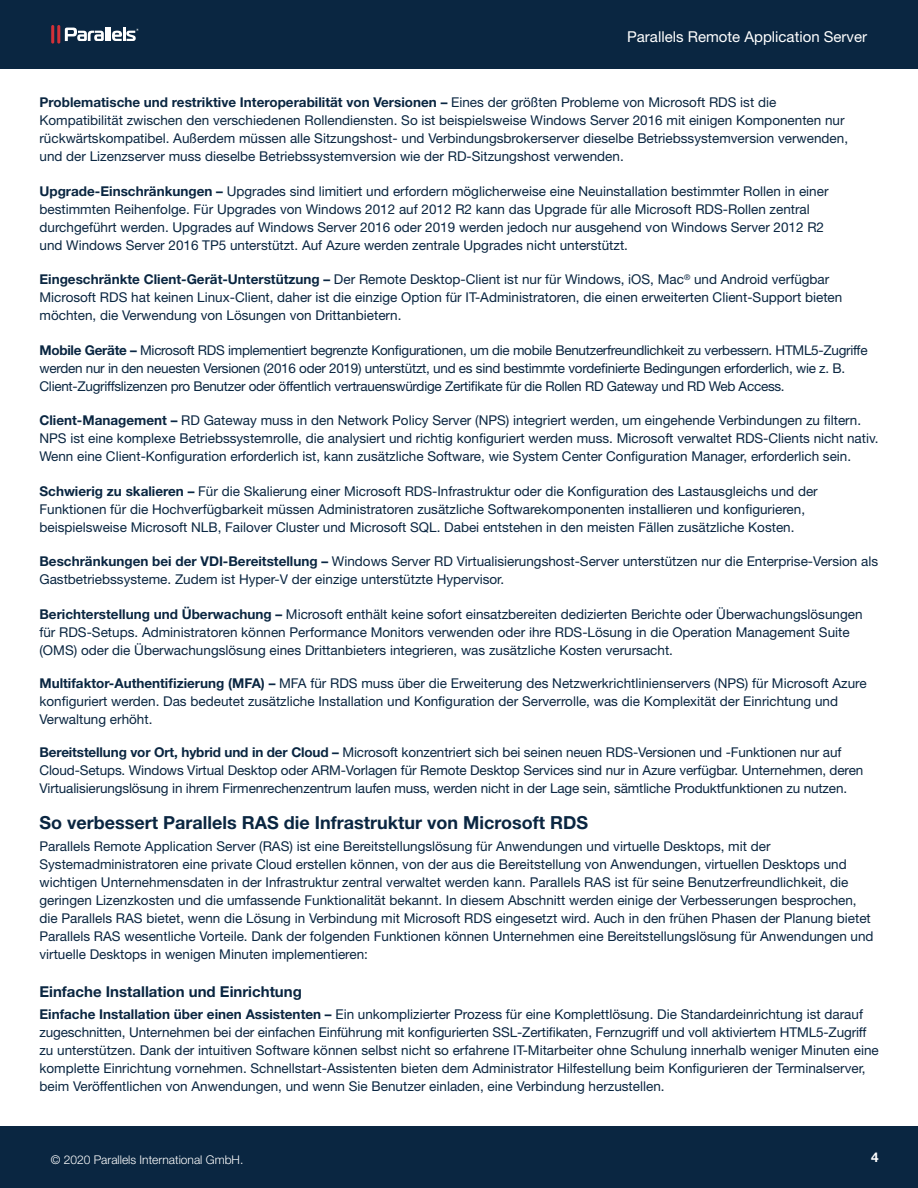
<style>
.page{position:relative;width:918px;height:1188px;background:#fff}
.page>*{position:absolute;margin:0;border:0;box-sizing:border-box;transform-origin:0 0}
.t1{font:700 18px "Helvetica Neue LT Std";color:#0a2641}
.t2{font:700 15px "Helvetica Neue LT Std";color:#0a2641}
.t3{font:15px "Helvetica Neue LT Std";color:#fff}
.t4{font:13.5px/18px "Helvetica Neue LT Std";color:#0a2641}
.t5{font:13.5px/18px "Helvetica Neue LT Std";letter-spacing:-.02em;color:#0a2641}
.t6{font:700 13.5px "Helvetica Neue LT Std";color:#fff}
.t7{font:300 12px "Helvetica Neue LT Std";color:#fff}
.s1{font-weight:700}
</style>
<div class="page">
<div style="left:0;top:1126px;width:918px;height:62px;background:#0a2641"></div>
<div style="left:0;top:0;width:918px;height:69px;background:#0a2641"></div>
<hr style="left:51px;top:25px;width:3px;height:19px;background:#d13138;border-radius:2px">
<hr style="left:57px;top:25px;width:3px;height:19px;background:#d13138;border-radius:2px">
<hr style="left:123px;top:27px;width:3px;height:14px;background:#fff">
<svg style="left:65px;top:28px;width:74px;height:13px"></svg>
<p class="t3" style="left:627px;top:27px;width:241px">Parallels Remote Application Server</p>
<p class="t4" style="left:39px;top:93px;width:810px"><span class="s1">Problematische und restriktive Interoperabilität von Versionen –</span> Eines der größten Probleme von Microsoft RDS ist die Kompatibilität zwischen den verschiedenen Rollendiensten. So ist beispielsweise Windows Server 2016 mit einigen Komponenten nur rückwärtskompatibel. Außerdem müssen alle Sitzungshost- und Verbindungsbrokerserver dieselbe Betriebssystemversion verwenden, und der Lizenzserver muss dieselbe Betriebssystemversion wie der RD-Sitzungshost verwenden.</p>
<p class="t4" style="left:39px;top:182px;width:791px"><span class="s1">Upgrade-Einschränkungen –</span> Upgrades sind limitiert und erfordern möglicherweise eine Neuinstallation bestimmter Rollen in einer bestimmten Reihenfolge. Für Upgrades von Windows 2012 auf 2012 R2 kann das Upgrade für alle Microsoft RDS-Rollen zentral durchgeführt werden. Upgrades auf Windows Server 2016 oder 2019 werden jedoch nur ausgehend von Windows Server 2012 R2 und Windows Server 2016 TP5 unterstützt. Auf Azure werden zentrale Upgrades nicht unterstützt.</p>
<p class="t4" style="left:39px;top:270px;width:804px"><span class="s1">Eingeschränkte Client-Gerät-Unterstützung –</span> Der Remote Desktop-Client ist nur für Windows, iOS, Mac<sup>®</sup> und Android verfügbar<br>Microsoft RDS hat keinen Linux-Client, daher ist die einzige Option für IT-Administratoren, die einen erweiterten Client-Support bieten möchten, die Verwendung von Lösungen von Drittanbietern.</p>
<p class="t5" style="left:39px;top:341px;width:830px"><span class="s1">Mobile Geräte –</span> Microsoft RDS implementiert begrenzte Konfigurationen, um die mobile Benutzerfreundlichkeit zu verbessern. HTML5-Zugriffe werden nur in den neuesten Versionen (2016 oder 2019) unterstützt, und es sind bestimmte vordefinierte Bedingungen erforderlich, wie z. B.<br>Client-Zugriffslizenzen pro Benutzer oder öffentlich vertrauenswürdige Zertifikate für die Rollen RD Gateway und RD Web Access.</p>
<p class="t4" style="left:39px;top:411px;width:841px"><span class="s1">Client-Management –</span> RD Gateway muss in den Network Policy Server (NPS) integriert werden, um eingehende Verbindungen zu filtern.<br>NPS ist eine komplexe Betriebssystemrolle, die analysiert und richtig konfiguriert werden muss. Microsoft verwaltet RDS-Clients nicht nativ.<br>Wenn eine Client-Konfiguration erforderlich ist, kann zusätzliche Software, wie System Center Configuration Manager, erforderlich sein.</p>
<p class="t4" style="left:39px;top:482px;width:780px"><span class="s1">Schwierig zu skalieren –</span> Für die Skalierung einer Microsoft RDS-Infrastruktur oder die Konfiguration des Lastausgleichs und der<br>Funktionen für die Hochverfügbarkeit müssen Administratoren zusätzliche Softwarekomponenten installieren und konfigurieren, beispielsweise Microsoft NLB, Failover Cluster und Microsoft SQL. Dabei entstehen in den meisten Fällen zusätzliche Kosten.</p>
<p class="t4" style="left:39px;top:552px;width:840px"><span class="s1">Beschränkungen bei der VDI-Bereitstellung –</span> Windows Server RD Virtualisierungshost-Server unterstützen nur die Enterprise-Version als<br>Gastbetriebssysteme. Zudem ist Hyper-V der einzige unterstützte Hypervisor.</p>
<p class="t4" style="left:39px;top:605px;width:825px"><span class="s1">Berichterstellung und Überwachung –</span> Microsoft enthält keine sofort einsatzbereiten dedizierten Berichte oder Überwachungslösungen für RDS-Setups. Administratoren können Performance Monitors verwenden oder ihre RDS-Lösung in die Operation Management Suite (OMS) oder die Überwachungslösung eines Drittanbieters integrieren, was zusätzliche Kosten verursacht.</p>
<p class="t4" style="left:39px;top:674px;width:829px"><span class="s1">Multifaktor-Authentifizierung (MFA) –</span> MFA für RDS muss über die Erweiterung des Netzwerkrichtlinienservers (NPS) für Microsoft Azure konfiguriert werden. Das bedeutet zusätzliche Installation und Konfiguration der Serverrolle, was die Komplexität der Einrichtung und<br>Verwaltung erhöht.</p>
<p class="t4" style="left:39px;top:743px;width:825px"><span class="s1">Bereitstellung vor Ort, hybrid und in der Cloud –</span> Microsoft konzentriert sich bei seinen neuen RDS-Versionen und -Funktionen nur auf<br>Cloud-Setups. Windows Virtual Desktop oder ARM-Vorlagen für Remote Desktop Services sind nur in Azure verfügbar. Unternehmen, deren<br>Virtualisierungslösung in ihrem Firmenrechenzentrum laufen muss, werden nicht in der Lage sein, sämtliche Produktfunktionen zu nutzen.</p>
<h1 class="t1" style="left:39px;top:811px;width:550px">So verbessert Parallels RAS die Infrastruktur von Microsoft RDS</h1>
<p class="t4" style="left:39px;top:837px;width:836px">Parallels Remote Application Server (RAS) ist eine Bereitstellungslösung für Anwendungen und virtuelle Desktops, mit der Systemadministratoren eine private Cloud erstellen können, von der aus die Bereitstellung von Anwendungen, virtuellen Desktops und wichtigen Unternehmensdaten in der Infrastruktur zentral verwaltet werden kann. Parallels RAS ist für seine Benutzerfreundlichkeit, die geringen Lizenzkosten und die umfassende Funktionalität bekannt. In diesem Abschnitt werden einige der Verbesserungen besprochen, die Parallels RAS bietet, wenn die Lösung in Verbindung mit Microsoft RDS eingesetzt wird. Auch in den frühen Phasen der Planung bietet Parallels RAS wesentliche Vorteile. Dank der folgenden Funktionen können Unternehmen eine Bereitstellungslösung für Anwendungen und virtuelle Desktops in wenigen Minuten implementieren:</p>
<p class="t2" style="left:39px;top:982px;width:264px">Einfache Installation und Einrichtung</p>
<p class="t4" style="left:39px;top:1005px;width:841px"><span class="s1">Einfache Installation über einen Assistenten –</span> Ein unkomplizierter Prozess für eine Komplettlösung. Die Standardeinrichtung ist darauf zugeschnitten, Unternehmen bei der einfachen Einführung mit konfigurierten SSL-Zertifikaten, Fernzugriff und voll aktiviertem HTML5-Zugriff zu unterstützen. Dank der intuitiven Software können selbst nicht so erfahrene IT-Mitarbeiter ohne Schulung innerhalb weniger Minuten eine komplette Einrichtung vornehmen. Schnellstart-Assistenten bieten dem Administrator Hilfestellung beim Konfigurieren der Terminalserver, beim Veröffentlichen von Anwendungen, und wenn Sie Benutzer einladen, eine Verbindung herzustellen.</p>
<p class="t7" style="left:51px;top:1152px;width:194px">© 2020 Parallels International GmbH.</p>
<p class="t6" style="left:871px;top:1149px;width:9px">4</p>
</div>
